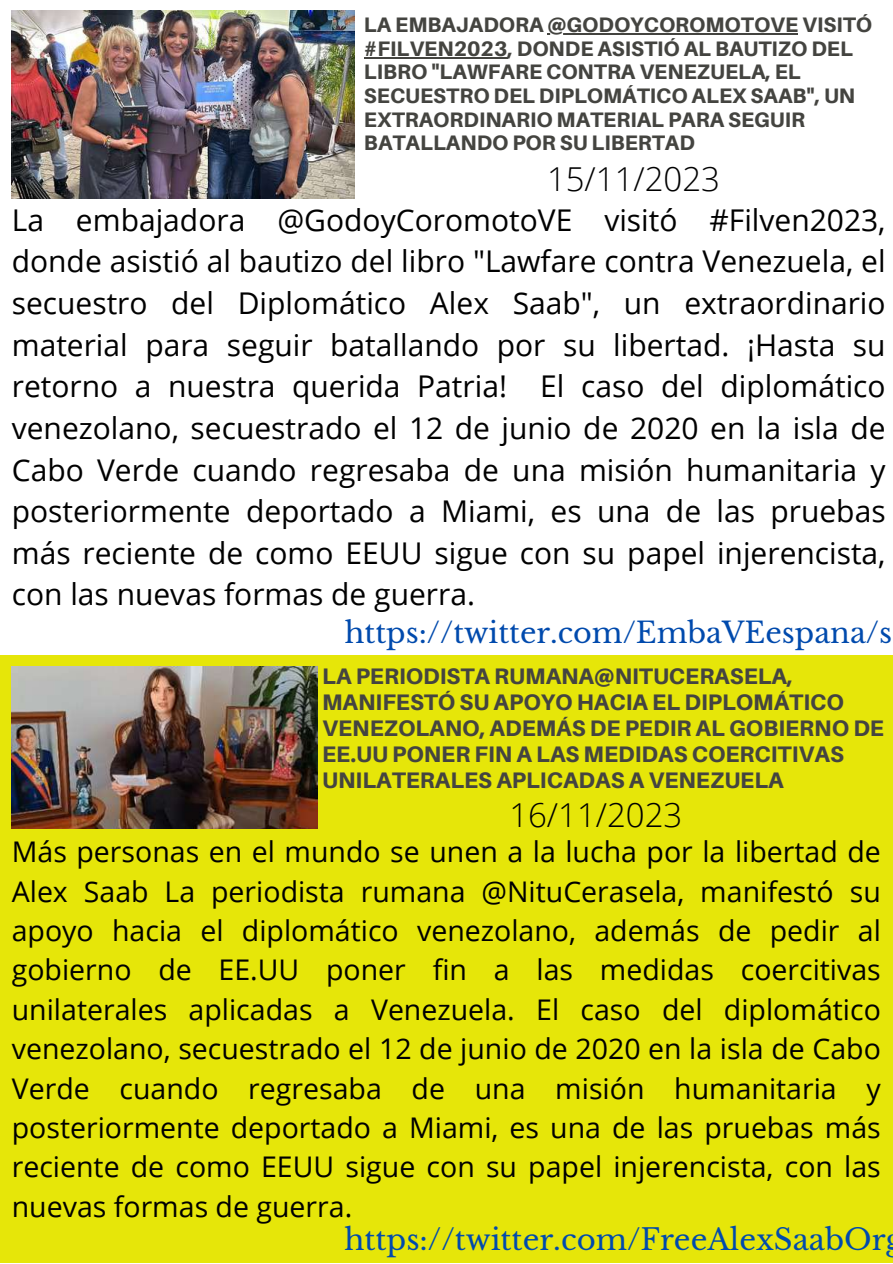
<style>
.page{position:relative;width:893px;height:1264px;background:#fff}
.page>*{position:absolute;margin:0;border:0;box-sizing:border-box;transform-origin:0 0}
.t1{font:300 33px "Open Sans";color:#000}
.t2{font:30px/41.5px "Open Sans";color:#000;text-align:justify}
.t3{font:29.1px "Libre Baskerville";color:#004aad}
.t4{font:28.65px "Libre Baskerville";color:#004aad}
.t5{font:28.5px/39.3px "Open Sans";color:#000;text-align:justify}
.t6{font:800 22.5px/25.8px "Aileron";color:#444440}
.t7{font:800 21px/23.5px "Aileron";color:#444440}
</style>
<div class="page">
<div style="left:0;top:655px;width:892px;height:607px;background:#e6e609"></div>
<img style="left:12px;top:666px;width:306px;height:162px">
<img style="left:12px;top:11px;width:343px;height:188px">
<hr style="left:547px;top:33px;width:251px;height:1px;background:#444440">
<hr style="left:364px;top:57px;width:143px;height:1px;background:#444440">
<p class="t7" style="left:364px;top:13px;width:509px">LA EMBAJADORA @GODOYCOROMOTOVE VISITÓ #FILVEN2023, DONDE ASISTIÓ AL BAUTIZO DEL LIBRO "LAWFARE CONTRA VENEZUELA, EL SECUESTRO DEL DIPLOMÁTICO ALEX SAAB", UN EXTRAORDINARIO MATERIAL PARA SEGUIR BATALLANDO POR SU LIBERTAD</p>
<p class="t1" style="left:547px;top:156px;width:174px">15/11/2023</p>
<p class="t2" style="left:12px;top:198px;width:875px">La embajadora @GodoyCoromotoVE visitó #Filven2023, donde asistió al bautizo del libro "Lawfare contra Venezuela, el secuestro del Diplomático Alex Saab", un extraordinario material para seguir batallando por su libertad. ¡Hasta su retorno a nuestra querida Patria! El caso del diplomático venezolano, secuestrado el 12 de junio de 2020 en la isla de Cabo Verde cuando regresaba de una misión humanitaria y posteriormente deportado a Miami, es una de las pruebas más reciente de como EEUU sigue con su papel injerencista, con las nuevas formas de guerra.</p>
<p class="t4" style="left:345px;top:615px;width:548px">https://twitter.com/EmbaVEespana/s</p>
<p class="t6" style="left:322px;top:663px;width:563px">LA PERIODISTA RUMANA@NITUCERASELA, MANIFESTÓ SU APOYO HACIA EL DIPLOMÁTICO VENEZOLANO, ADEMÁS DE PEDIR AL GOBIERNO DE EE.UU PONER FIN A LAS MEDIDAS COERCITIVAS UNILATERALES APLICADAS A VENEZUELA</p>
<p class="t1" style="left:509px;top:791px;width:174px">16/11/2023</p>
<p class="t5" style="left:12px;top:831px;width:870px">Más personas en el mundo se unen a la lucha por la libertad de Alex Saab La periodista rumana @NituCerasela, manifestó su apoyo hacia el diplomático venezolano, además de pedir al gobierno de EE.UU poner fin a las medidas coercitivas unilaterales aplicadas a Venezuela. El caso del diplomático venezolano, secuestrado el 12 de junio de 2020 en la isla de Cabo Verde cuando regresaba de una misión humanitaria y posteriormente deportado a Miami, es una de las pruebas más reciente de como EEUU sigue con su papel injerencista, con las nuevas formas de guerra.</p>
<p class="t3" style="left:344px;top:1221px;width:542px">https://twitter.com/FreeAlexSaabOr</p>
</div>
